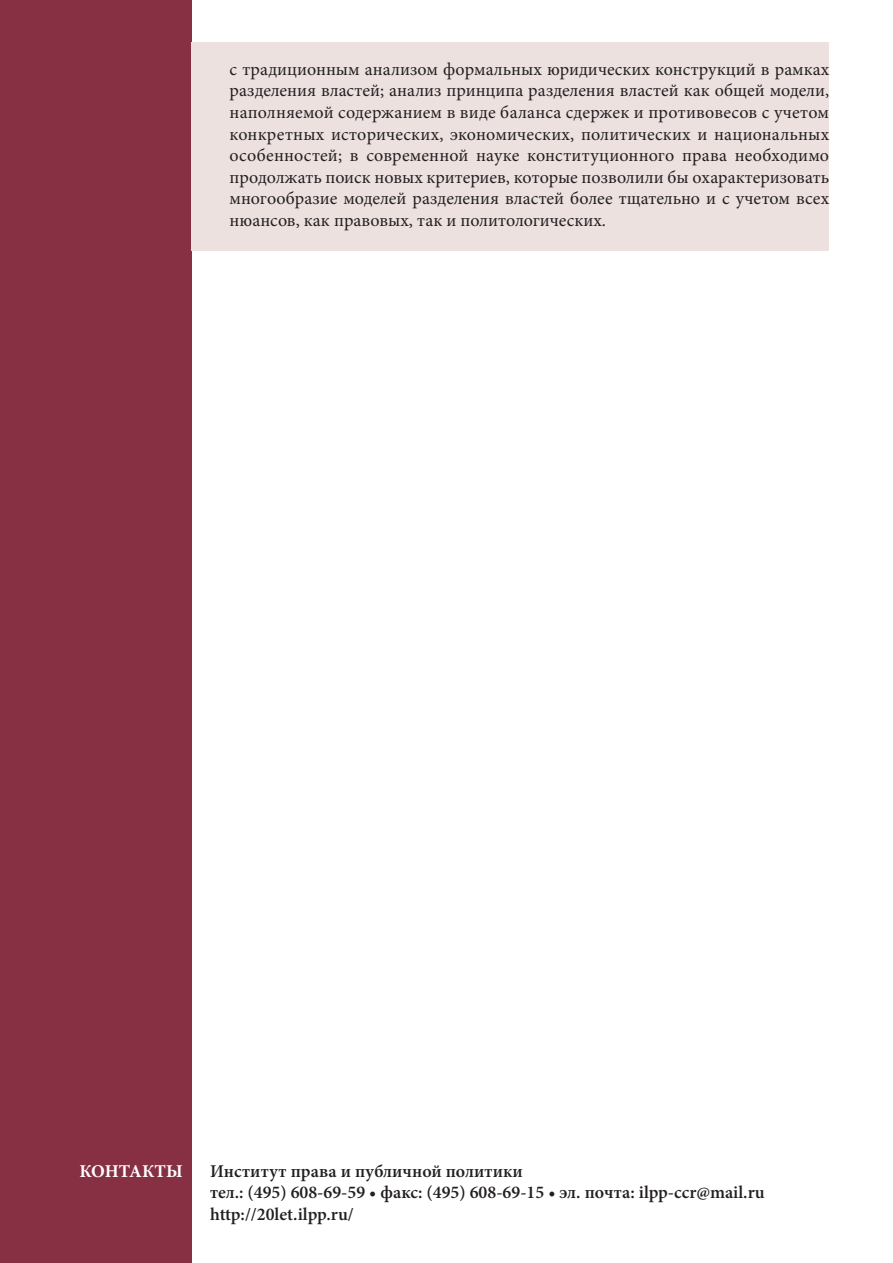
<style>
.page{position:relative;width:893px;height:1263px;background:#fff}
.page>*{position:absolute;margin:0;border:0;box-sizing:border-box;transform-origin:0 0}
.перечень{font:18px/21.6px "Minion Pro";color:#231f20;text-align:justify}
.t1{font:600 18px/21.6px "Minion Pro";color:#231f20}
.t2{font:700 18px "Minion Pro";letter-spacing:-.005em;color:#fff}
</style>
<div class="page">
<div style="left:0;top:0;width:191px;height:1263px;background:#872f43"></div>
<div style="left:191px;top:43px;width:638px;height:208px;background:#ede1e0"></div>
<p class="перечень" style="left:230px;top:58px;width:601px">с традиционным анализом формальных юридических конструкций в рамках разделения властей; анализ принципа разделения властей как общей модели, наполняемой содержанием в виде баланса сдержек и противовесов с учетом конкретных исторических, экономических, политических и национальных особенностей; в современной науке конституционного права необходимо продолжать поиск новых критериев, которые позволили бы охарактеризовать многообразие моделей разделения властей более тщательно и с учетом всех нюансов, как правовых, так и политологических.</p>
<p class="t2" style="left:79px;top:1158px;width:105px">КОНТАКТЫ</p>
<p class="t1" style="left:210px;top:1160px;width:556px">Институт права и публичной политики<br>тел.: (495) 608-69-59 • факс: (495) 608-69-15 • эл. почта: ilpp-ccr@mail.ru http://20let.ilpp.ru/</p>
</div>
